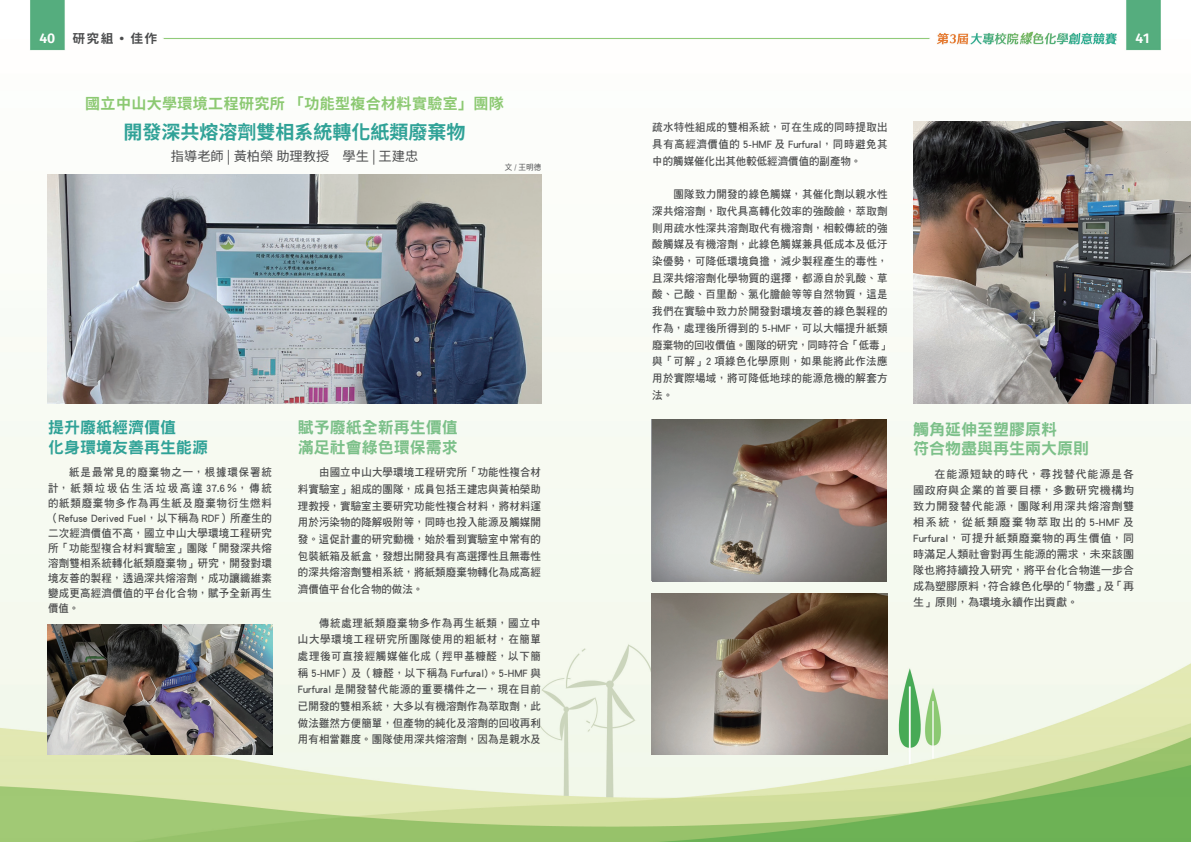
<style>
.page{position:relative;width:1191px;height:842px;background:#fff}
.page>*{position:absolute;margin:0;border:0;box-sizing:border-box;transform-origin:0 0}
.t1{font:700 19px "Noto Sans CJ Ktc";color:#30a297}
.t2{font:16px/19.2px "DF Hei Std W9";color:#7cc089}
.t3{font:16px/19.2px "DF Hei Std W9";color:#30a297}
.t4{font:700 15px "Noto Sans CJ Ktc";letter-spacing:.025em;color:#8cc972}
.t5{font:13.2px "Noto Sans CJ Ktc";color:#4b4c4d}
.t6{font:700 13px "Glow Sans TC";color:#fff}
.t7{font:700 12.4px "Glow Sans TC";color:#4b4c4d;scale:1.04 1}
.t8{font:11px/16.7px "DF Hei Std W7";letter-spacing:.025em;color:#4b4c4d;text-align:justify;scale:.95 1}
.t9{font:11px/16px "DF Hei Std W7";letter-spacing:.025em;color:#4b4c4d;text-align:justify}
.t10{font:11px/16px "DF Hei Std W7";letter-spacing:.085em;color:#4b4c4d;text-align:right;scale:.95 1}
.t11{font:8px "DF Hei Std W5";color:#4b4c4d;scale:.95 1}
</style>
<div class="page">
<img style="left:0;top:0;width:1191px;height:842px">
<img style="left:48px;top:174px;width:493px;height:229px">
<img style="left:48px;top:624px;width:224px;height:131px">
<img style="left:913px;top:122px;width:278px;height:281px">
<img style="left:652px;top:420px;width:234px;height:161px">
<img style="left:651px;top:593px;width:236px;height:162px">
<p class="t7" style="left:72px;top:31px;width:83px">研究組 • 佳作</p>
<p class="t6" style="left:39px;top:30px;width:17px">40</p>
<p class="t6" style="left:1135px;top:30px;width:16px">41</p>
<h3 class="t4" style="left:85px;top:95px;width:420px">國立中山大學環境工程研究所「功能型複合材料實驗室」團隊</h3>
<p class="t5" style="left:171px;top:149px;width:249px">指導老師 | 黃柏榮 助理教授　學生 | 王建忠</p>
<h1 class="t1" style="left:123px;top:121px;width:344px">開發深共熔溶劑雙相系統轉化紙類廢棄物</h1>
<p class="t11" style="left:505px;top:163px;width:40px">文 / 王明德</p>
<h2 class="t3" style="left:48px;top:418px;width:161px">提升廢紙經濟價值<br>化身環境友善再生能源</h2>
<p class="t10" style="left:48px;top:464px;width:237px">紙是最常見的廢棄物之一，根據環保署統<br>計，紙類垃圾佔生活垃圾高達 37.6％，傳統</p>
<p class="t8" style="left:48px;top:496px;width:237px;line-height:15px">的紙類廢棄物多作為再生紙及廢棄物衍生燃料（Refuse Derived Fuel，以下稱為 RDF）所產生的二次經濟價值不高，國立中山大學環境工程研究所「功能型複合材料實驗室」團隊「開發深共熔溶劑雙相系統轉化紙類廢棄物」研究，開發對環境友善的製程，透過深共熔溶劑，成功讓纖維素變成更高經濟價值的平台化合物，賦予全新再生價值。</p>
<h2 class="t2" style="left:298px;top:418px;width:161px">賦予廢紙全新再生價值滿足社會綠色環保需求</h2>
<p class="t8" style="left:298px;top:464px;width:257px;text-indent:21px">由國立中山大學環境工程研究所「功能性複合材料實驗室」組成的團隊，成員包括王建忠與黃柏榮助理教授，實驗室主要研究功能性複合材料，將材料運用於污染物的降解吸附等，同時也投入能源及觸媒開發。這促計畫的研究動機，始於看到實驗室中常有的包裝紙箱及紙盒，發想出開發具有高選擇性且無毒性的深共熔溶劑雙相系統，將紙類廢棄物轉化為成高經濟價值平台化合物的做法。</p>
<p class="t8" style="left:298px;top:614px;width:257px;text-indent:21px">傳統處理紙類廢棄物多作為再生紙類，國立中山大學環境工程研究所團隊使用的粗紙材，在簡單處理後可直接經觸媒催化成（羥甲基糠醛，以下簡稱 5-HMF）及（糠醛，以下稱為 Furfural)。5-HMF 與Furfural 是開發替代能源的重要構件之一，現在目前已開發的雙相系統，大多以有機溶劑作為萃取劑，此做法雖然方便簡單，但產物的純化及溶劑的回收再利用有相當難度。團隊使用深共熔溶劑，因為是親水及</p>
<p class="t8" style="left:652px;top:119px;width:249px">疏水特性組成的雙相系統，可在生成的同時提取出具有高經濟價值的 5-HMF 及 Furfural，同時避免其中的觸媒催化出其他較低經濟價值的副產物。</p>
<p class="t8" style="left:652px;top:186px;width:252px;text-align:left;text-indent:21px">團隊致力開發的綠色觸媒，其催化劑以親水性深共熔溶劑，取代具高轉化效率的強酸鹼，萃取劑則用疏水性深共溶劑取代有機溶劑，相較傳統的強酸觸媒及有機溶劑，此綠色觸媒兼具低成本及低汙染優勢，可降低環境負擔，減少製程產生的毒性，且深共熔溶劑化學物質的選擇，都源自於乳酸、草酸、己酸、百里酚、氯化膽鹼等等自然物質，這是我們在實驗中致力於開發對環境友善的綠色製程的作為，處理後所得到的 5-HMF，可以大幅提升紙類廢棄物的回收價值。團隊的研究，同時符合「低毒」與「可解」2 項綠色化學原則，如果能將此作法應用於實際場域，將可降低地球的能源危機的解套方法。</p>
<h2 class="t2" style="left:913px;top:419px;width:177px">觸角延伸至塑膠原料<br>符合物盡與再生兩大原則</h2>
<p class="t9" style="left:913px;top:466px;width:222px;text-indent:21px">在能源短缺的時代，尋找替代能源是各國政府與企業的首要目標，多數研究機構均致力開發替代能源，團隊利用深共熔溶劑雙相系統，從紙類廢棄物萃取出的 5-HMF 及Furfural，可提升紙類廢棄物的再生價值，同時滿足人類社會對再生能源的需求，未來該團隊也將持續投入研究，將平台化合物進一步合成為塑膠原料，符合綠色化學的「物盡」及「再生」原則，為環境永續作出貢獻。</p>
</div>
